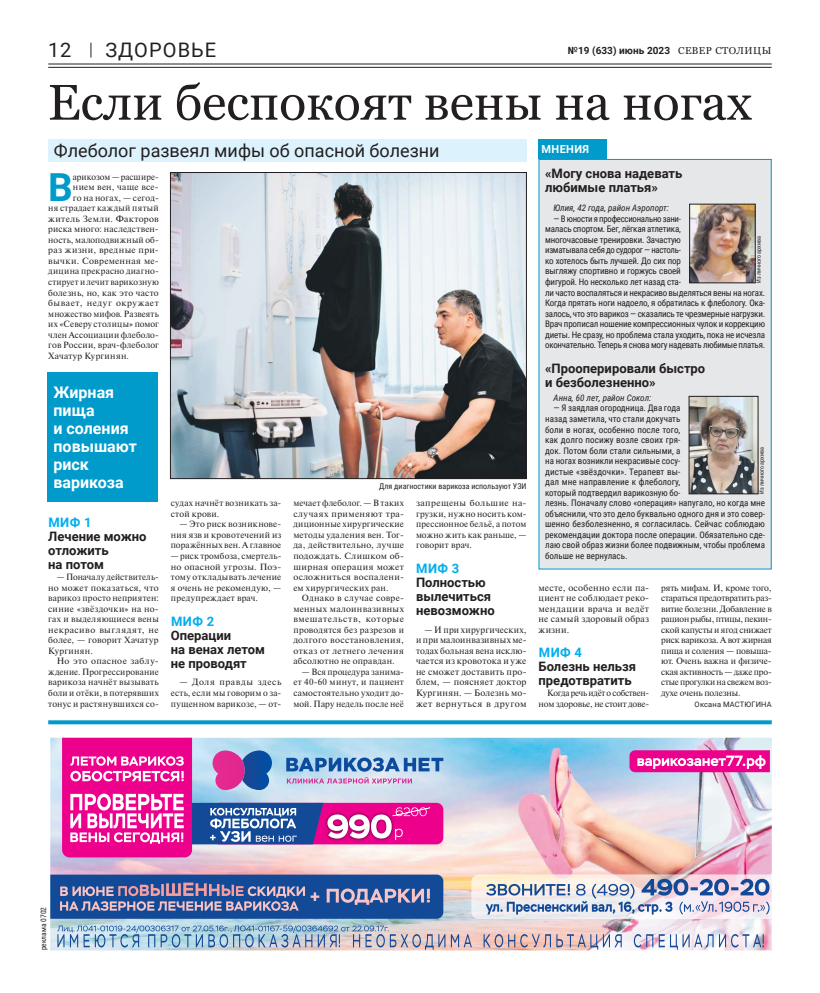
<style>
.page{position:relative;width:820px;height:993px;background:#fff}
.page>*{position:absolute;margin:0;border:0;box-sizing:border-box;transform-origin:0 0}
.t1{font:50px "Georgia";color:#231f20}
.t2{font:700 38.6px "Roboto";color:#009bca}
.t3{font:20px "Roboto";letter-spacing:.055em;color:#231f20}
.t4{font:18px "Roboto";color:#231f20}
.t5{font:700 16px/18px "Roboto";color:#fff}
.t6{font:700 13px/14px "Roboto";color:#231f20}
.t7{font:700 13px "Roboto";letter-spacing:.035em;color:#00aeef}
.t8{font:700 11px "Roboto";letter-spacing:.035em;color:#fff}
.t9{font:700 10px "Roboto";color:#231f20}
.t10{font:9.3px/10.5px "Newton C";letter-spacing:.03em;color:#231f20;text-align:justify}
.t11{font:9px/10.5px "Newton C";letter-spacing:.02em;color:#231f20;text-align:justify}
.t12{font:9px/10.5px "Roboto Condensed";letter-spacing:-.02em;color:#231f20}
.t13{font:9px/10.5px "Roboto Condensed";color:#231f20}
.t14{font:italic 9px "Roboto Condensed";color:#231f20}
.t15{font:9px/10.5px "Newton C";letter-spacing:-.025em;color:#231f20;text-align:right}
.t16{font:9px "Newton C";letter-spacing:.04em;color:#231f20}
.t17{font:9px "Newton C";letter-spacing:.06em;color:#231f20}
.t18{font:9px "Newton C";color:#231f20}
.t19{font:8px "Roboto Condensed";color:#231f20}
.t20{font:7.5px "Roboto";letter-spacing:.025em;color:#231f20}
.t21{font:7.5px "Roboto Condensed";color:#231f20}
.t22{font:6px "Roboto Condensed";color:#231f20}
.s1{font-family:"Georgia";font-weight:400}
</style>
<div class="page">
<svg style="left:91px;top:43px;width:1px;height:15px"></svg>
<hr style="left:48px;top:64px;width:723px;height:1px;background:#231f20">
<hr style="left:48px;top:67px;width:723px;height:1px;background:#231f20">
<svg style="left:48px;top:720px;width:723px;height:4px;background:#14a2ce"></svg>
<div style="left:48px;top:372px;width:110px;height:129px;background:#009bca"></div>
<div style="left:48px;top:139px;width:478px;height:23px;background:#dcf2fd"></div>
<div style="left:538px;top:159px;width:233px;height:410px;background:#e6e7e8"></div>
<div style="left:538px;top:139px;width:69px;height:20px;background:#009bca"></div>
<img style="left:172px;top:174px;width:352px;height:302px">
<div style="left:170px;top:172px;width:356px;height:306px;border:1px solid #231f20"></div>
<img style="left:50px;top:737px;width:721px;height:213px">
<img style="left:471px;top:874px;width:300px;height:44px">
<svg style="left:629px;top:750px;width:140px;height:22px;background:#ee39a5"></svg>
<img style="left:57px;top:925px;width:706px;height:24px">
<svg style="left:50px;top:874px;width:393px;height:44px;background:#41609f"></svg>
<svg style="left:62px;top:737px;width:381px;height:120px;background:#c27bbf"></svg>
<svg style="left:485px;top:878px;width:284px;height:36px;background:#b9bed3"></svg>
<img style="left:690px;top:398px;width:66px;height:94px">
<div style="left:688px;top:396px;width:70px;height:98px;border:1px solid #231f20"></div>
<img style="left:691px;top:206px;width:62px;height:75px">
<div style="left:689px;top:204px;width:66px;height:79px;border:1px solid #231f20"></div>
<h3 class="t3" style="left:48px;top:39px;width:25px">12</h3>
<h3 class="t3" style="left:105px;top:39px;width:112px">ЗДОРОВЬЕ</h3>
<p class="t9" style="left:567px;top:45px;width:205px">№19 (633) июнь 2023 <span class="s1">СЕВЕР СТОЛИЦЫ</span></p>
<h1 class="t1" style="left:48px;top:74px;width:705px">Если беспокоят вены на ногах</h1>
<h3 class="t4" style="left:54px;top:140px;width:387px">Флеболог развеял мифы об опасной болезни</h3>
<h3 class="t6" style="left:545px;top:167px;width:139px">«Могу снова надевать любимые платья»</h3>
<p class="t14" style="left:553px;top:203px;width:117px">Юлия, 42 года, район Аэропорт:</p>
<p class="t12" style="left:545px;top:213px;width:221px;text-indent:9px">— В юности я профессионально зани-<br>малась спортом. Бег, лёгкая атлетика,<br>многочасовые тренировки. Зачастую<br>изматывала себя до судорог — настоль-<br>ко хотелось быть лучшей. До сих пор<br>выгляжу спортивно и горжусь своей<br>фигурой. Но несколько лет назад ста-<br>ли часто воспаляться и некрасиво выделяться вены на ногах.<br>Когда прятать ноги надоело, я обратилась к флебологу. Ока&shy;залось, что это варикоз — сказались те чрезмерные нагрузки.<br>Врач прописал ношение компрессионных чулок и коррекцию диеты. Не сразу, но проблема стала уходить, пока не исчезла окончательно. Теперь я снова могу надевать любимые платья.</p>
<h3 class="t6" style="left:545px;top:361px;width:162px">«Прооперировали быстро и безболезненно»</h3>
<p class="t14" style="left:553px;top:392px;width:99px">Анна, 60 лет, район Сокол:</p>
<p class="t13" style="left:545px;top:403px;width:221px;text-indent:9px">— Я заядлая огородница. Два года<br>назад заметила, что стали докучать<br>боли в ногах, особенно после того,<br>как долго посижу возле своих гря-<br>док. Потом боли стали сильными, а<br>на ногах возникли некрасивые сосу-<br>дистые «звёздочки». Терапевт вы-<br>дал мне направление к флебологу,<br>который подтвердил варикозную бо-<br>лезнь. Поначалу слово «операция» напугало, но когда мне объяснили, что это дело буквально одного дня и это совер&shy;шенно безболезненно, я согласилась. Сейчас соблюдаю рекомендации доктора после операции. Обязательно сде&shy;лаю свой образ жизни более подвижным, чтобы проблема больше не вернулась.</p>
<p class="t8" style="left:541px;top:143px;width:49px">МНЕНИЯ</p>
<h2 class="t2" style="left:48px;top:165px;width:26px">В</h2>
<p class="t18" style="left:73px;top:173px;width:87px">арикозом — расшире-</p>
<p class="t11" style="left:73px;top:182px;width:87px">нием вен, чаще все-</p>
<p class="t11" style="left:73px;top:193px;width:87px">го на ногах, — сегод-</p>
<p class="t11" style="left:48px;top:204px;width:112px">ня страдает каждый пятый</p>
<p class="t16" style="left:48px;top:215px;width:112px">житель Земли. Факторов</p>
<p class="t11" style="left:48px;top:225px;width:112px">риска много: наследствен-</p>
<p class="t11" style="left:48px;top:235px;width:112px">ность, малоподвижный об-</p>
<p class="t11" style="left:48px;top:246px;width:112px">раз жизни, вредные при-</p>
<p class="t11" style="left:48px;top:256px;width:112px">вычки. Современная ме-</p>
<p class="t11" style="left:48px;top:267px;width:112px">дицина прекрасно диагно-</p>
<p class="t11" style="left:48px;top:277px;width:112px">стирует и лечит варикозную</p>
<p class="t11" style="left:48px;top:288px;width:112px">болезнь, но, как это часто</p>
<p class="t17" style="left:48px;top:299px;width:112px">бывает, недуг окружает</p>
<p class="t11" style="left:48px;top:309px;width:112px">множество мифов. Развеять</p>
<p class="t11" style="left:48px;top:319px;width:112px">их «Северу столицы» помог</p>
<p class="t11" style="left:48px;top:330px;width:112px">член Ассоциации флеболо-</p>
<p class="t11" style="left:48px;top:340px;width:112px">гов России, врач-флеболог</p>
<p class="t11" style="left:48px;top:351px;width:82px">Хачатур Кургинян.</p>
<p class="t22" style="left:755px;top:283px;width:48px;rotate:-90deg">Из личного архива</p>
<h3 class="t5" style="left:53px;top:383px;width:85px">Жирная пища<br>и соления повышают риск варикоза</h3>
<p class="t22" style="left:757px;top:494px;width:48px;rotate:-90deg">Из личного архива</p>
<p class="t19" style="left:379px;top:481px;width:149px">Для диагностики варикоза используют УЗИ</p>
<p class="t11" style="left:293px;top:498px;width:112px">мечает флеболог. — В таких случаях применяют тра&shy;диционные хирургические методы удаления вен. Тог&shy;да, действительно, лучше подождать. Слишком об&shy;ширная операция может осложниться воспалени&shy;ем хирургических ран.</p>
<p class="t11" style="left:293px;top:593px;width:112px;text-indent:9px">Однако в случае совре&shy;менных малоинвазивных вмешательств, которые проводятся без разрезов и долгого восстановления, отказ от летнего лечения абсолютно не оправдан.</p>
<p class="t11" style="left:293px;top:667px;width:112px;text-indent:9px">— Вся процедура занима&shy;ет 40-60 минут, и пациент самостоятельно уходит до&shy;мой. Пару недель после неё</p>
<p class="t11" style="left:416px;top:498px;width:112px">запрещены большие на&shy;грузки, нужно носить ком&shy;прессионное бельё, а потом можно жить как раньше, — говорит врач.</p>
<h3 class="t7" style="left:416px;top:560px;width:45px">МИФ 3</h3>
<h3 class="t6" style="left:416px;top:575px;width:80px">Полностью вылечиться невозможно</h3>
<p class="t10" style="left:416px;top:625px;width:112px;text-indent:9px">— И при хирургических, и при малоинвазивных ме&shy;тодах больная вена исклю&shy;чается из кровотока и уже не сможет доставить про&shy;блем, — поясняет доктор Кургинян. — Болезнь мо&shy;жет вернуться в другом</p>
<p class="t11" style="left:171px;top:498px;width:112px">судах начнёт возникать за&shy;стой крови.</p>
<p class="t11" style="left:171px;top:519px;width:112px;text-indent:9px">— Это риск возникнове&shy;ния язв и кровотечений из поражённых вен. А главное</p>
<p class="t11" style="left:171px;top:551px;width:112px">— риск тромбоза, смертель&shy;но опасной угрозы. Поэ&shy;тому откладывать лечение я очень не рекомендую, — предупреждает врач.</p>
<h3 class="t7" style="left:171px;top:613px;width:45px">МИФ 2</h3>
<h3 class="t6" style="left:171px;top:628px;width:96px">Операции<br>на венах летом не проводят</h3>
<p class="t11" style="left:171px;top:677px;width:112px;text-indent:9px">— Доля правды здесь есть, если мы говорим о за&shy;пущенном варикозе, — от-</p>
<h3 class="t7" style="left:48px;top:514px;width:45px">МИФ 1</h3>
<h3 class="t6" style="left:48px;top:529px;width:100px">Лечение можно отложить<br>на потом</h3>
<p class="t11" style="left:48px;top:572px;width:112px;text-indent:9px">— Поначалу действитель&shy;но может показаться, что варикоз просто неприятен: синие «звёздочки» на но&shy;гах и выделяющиеся вены некрасиво выглядят, не более, — говорит Хачатур Кургинян.</p>
<p class="t11" style="left:48px;top:656px;width:112px;text-indent:9px">Но это опасное заблу&shy;ждение. Прогрессирование варикоза начнёт вызывать боли и отёки, в потерявших тонус и растянувшихся со-</p>
<p class="t10" style="left:538px;top:583px;width:112px">месте, особенно если па&shy;циент не соблюдает реко&shy;мендации врача и ведёт не самый здоровый образ жизни.</p>
<h3 class="t7" style="left:538px;top:645px;width:45px">МИФ 4</h3>
<h3 class="t6" style="left:538px;top:659px;width:99px">Болезнь нельзя предотвратить</h3>
<p class="t15" style="left:538px;top:688px;width:112px">Когда речь идёт о собствен&shy;ном здоровье, не стоит дове-</p>
<p class="t11" style="left:661px;top:583px;width:112px">рять мифам. И, кроме того, стараться предотвратить раз&shy;витие болезни. Добавление в рацион рыбы, птицы, пекин&shy;ской капусты и ягод снижает риск варикоза. А вот жирная пища и соления — повыша&shy;ют. Очень важна и физиче&shy;ская активность — даже про&shy;стые прогулки на свежем воз&shy;духе очень полезны.</p>
<p class="t20" style="left:694px;top:699px;width:79px">Оксана МАСТЮГИНА</p>
<p class="t21" style="left:39px;top:950px;width:45px;rotate:-90deg">реклама 0702</p>
</div>
